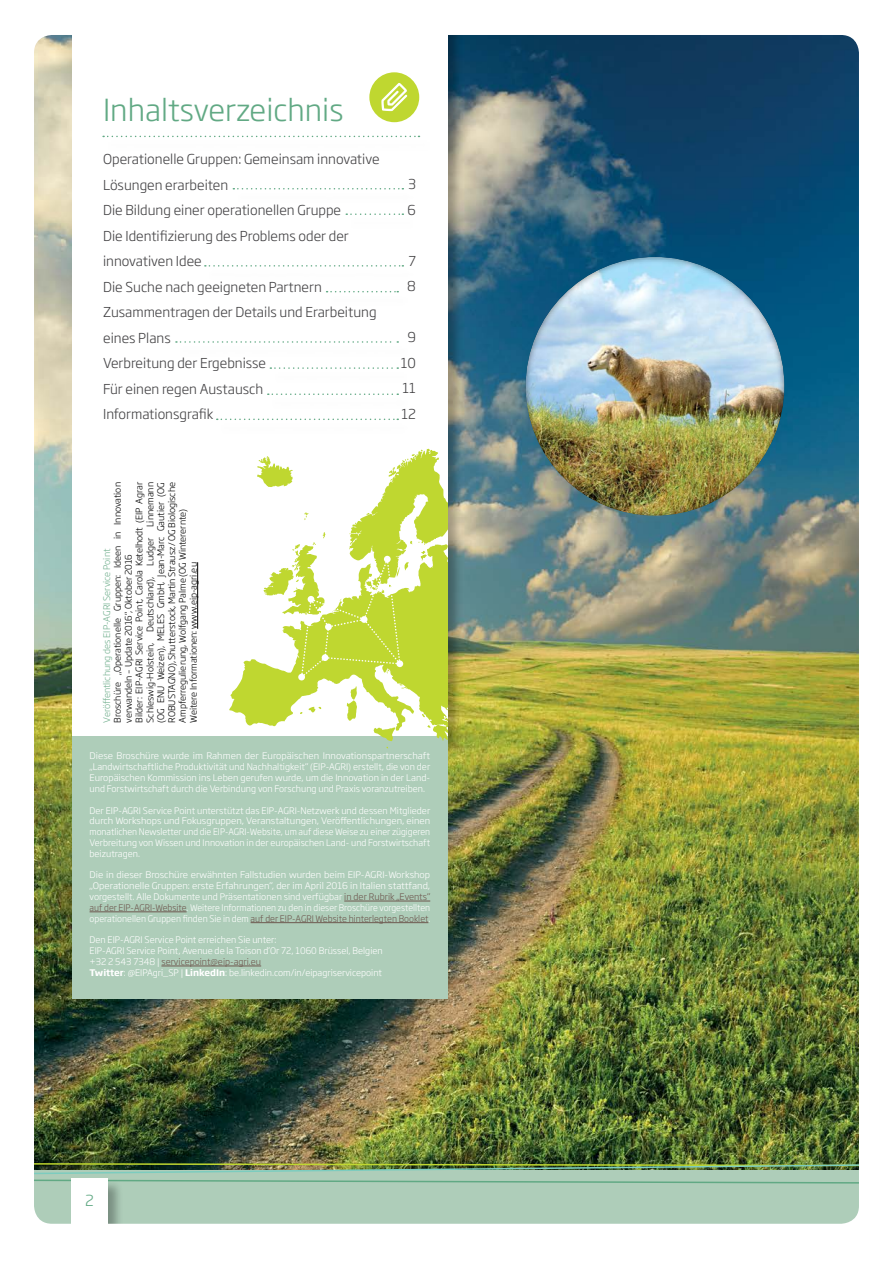
<style>
.page{position:relative;width:893px;height:1263px;background:#fff}
.page>*{position:absolute;margin:0;border:0;box-sizing:border-box;transform-origin:0 0}
.t1{font:300 30px "Soho Gothic Pro";color:#61a984}
.t2{font:300 15px "Soho Gothic Pro";color:#61a984}
.t3{font:300 13.5px/25.5px "Soho Gothic Pro";color:#414042}
.t4{font:300 9px/10.8px "Soho Gothic Pro";color:#fff;text-align:justify;scale:1.05 1}
.t5{font:300 9px/10.8px "Soho Gothic Pro";color:#fff;text-align:justify}
.t6{font:300 9px/10.8px "Soho Gothic Pro";color:#000}
.t7{font:300 9px "Soho Gothic Pro";color:#72af8e}
.s1{color:#6e584f}
.s2{font-weight:700}
</style>
<div class="page">
<img style="left:34px;top:35px;width:825px;height:1189px">
<h1 class="t1" style="left:103px;top:86px;width:242px">Inhaltsverzeichnis</h1>
<p class="t3" style="left:103px;top:146px;width:278px">Operationelle Gruppen: Gemeinsam innovative<br>Lösungen erarbeiten<br>Die Bildung einer operationellen Gruppe<br>Die Identifizierung des Problems oder der innovativen Idee<br>Die Suche nach geeigneten Partnern<br>Zusammentragen der Details und Erarbeitung eines Plans<br>Verbreitung der Ergebnisse<br>Für einen regen Austausch<br>Informationsgrafik</p>
<h3 class="t3" style="left:407px;top:171px;width:10px">3<br>6</h3>
<h3 class="t3" style="left:407px;top:247px;width:10px">7<br>8</h3>
<h3 class="t3" style="left:401px;top:324px;width:17px;text-align:center">9<br>10<br>11<br>12</h3>
<p class="t6" style="left:112px;top:723px;width:242px;rotate:-90deg">Broschüre „Operationelle Gruppen: Ideen in Innovation verwandeln – Update 2016“, Oktober 2016<br>Bilder: EIP-AGRI Service Point, Carola Ketelhodt (EIP Agrar Schleswig-Holstein, Deutschland), Ludger Linnemann (OG ENU Weizen), MELES GmbH, Jean-Marc Gautier (OG ROBUSTAGNO), Shutterstock, Martin Strausz / OG Biologische Ampferregulierung, Wolfgang Palme (OG Winterernte)<br>Weitere Informationen: www.eip-agri.eu</p>
<p class="t7" style="left:100px;top:723px;width:175px;rotate:-90deg">Veröffentlichung des EIP-AGRI Service Point</p>
<p class="t4" style="left:90px;top:750px;width:326px">Diese Broschüre wurde im Rahmen der Europäischen Innovationspartnerschaft „Landwirtschaftliche Produktivität und Nachhaltigkeit“ (EIP-AGRI) erstellt, die von der Europäischen Kommission ins Leben gerufen wurde, um die Innovation in der Land&shy;und Forstwirtschaft durch die Verbindung von Forschung und Praxis voranzutreiben.</p>
<p class="t5" style="left:90px;top:804px;width:342px">Der EIP-AGRI Service Point unterstützt das EIP-AGRI-Netzwerk und dessen Mitglieder durch Workshops und Fokusgruppen, Veranstaltungen, Veröffentlichungen, einen monatlichen Newsletter und die EIP-AGRI-Website, um auf diese Weise zu einer zügigeren Verbreitung von Wissen und Innovation in der europäischen Land- und Forstwirtschaft beizutragen.</p>
<p class="t4" style="left:90px;top:869px;width:326px">Die in dieser Broschüre erwähnten Fallstudien wurden beim EIP-AGRI-Workshop „Operationelle Gruppen: erste Erfahrungen“, der im April 2016 in Italien stattfand, vorgestellt. Alle Dokumente und Präsentationen sind verfügbar <span class="s1">in der Rubrik „Events“ auf der EIP-AGRI-Website</span>. Weitere Informationen zu den in dieser Broschüre vorgestellten operationellen Gruppen finden Sie in dem <span class="s1">auf der EIP-AGRI Website hinterlegten Booklet</span>.</p>
<p class="t5" style="left:90px;top:934px;width:295px;text-align:left">Den EIP-AGRI Service Point erreichen Sie unter:<br>EIP-AGRI Service Point, Avenue de la Toison d’Or 72, 1060 Brüssel, Belgien +32 2 543 7348 | <span class="s1">servicepoint@eip-agri.eu<br></span><span class="s2">Twitter</span>: @EIPAgri_SP | <span class="s2">LinkedIn</span>: be.linkedin.com/in/eipagriservicepoint</p>
<h2 class="t2" style="left:85px;top:1188px;width:10px">2</h2>
</div>
